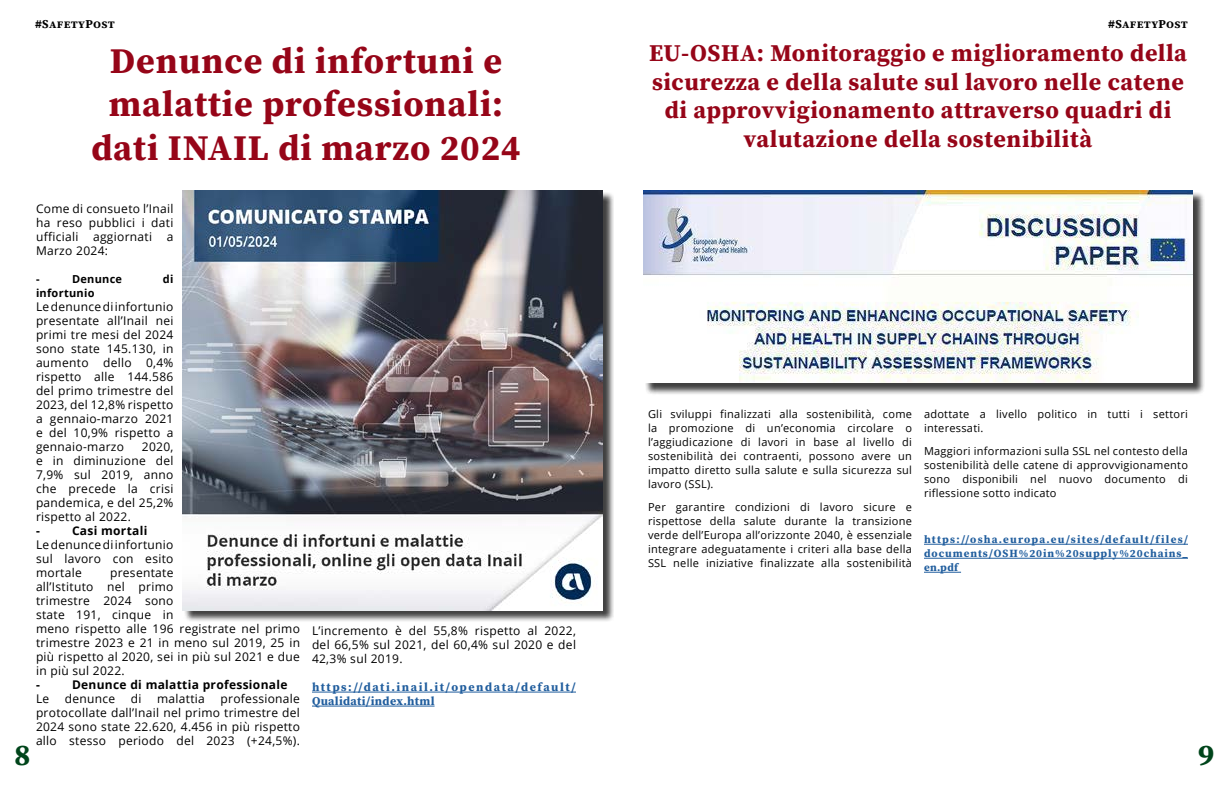
<style>
.page{position:relative;width:1224px;height:792px;background:#fff}
.page>*{position:absolute;margin:0;border:0;box-sizing:border-box;transform-origin:0 0}
.Numeri_pagina_-_Allineamento_a_sinistra{font:700 36px/43.2px "Source Serif Pro";letter-spacing:.025em;color:#960518}
.t1{font:700 30px "Source Serif Pro";color:#00451b}
.Numeri_pagina_-_Allineamento_a_sinistra-2{font:700 24px/28.8px "Source Serif Pro";letter-spacing:.025em;color:#960518;text-align:center}
.Numeri_pagina_-_Allineamento_a_sinistra-3{font:12px/14px "Open Sans";letter-spacing:.025em;color:#000;text-align:justify}
.Numeri_pagina_-_Allineamento_a_sinistra-4{font:700 12px/14px "Source Serif Pro";letter-spacing:.12em;color:#215e9e}
.Numeri_pagina_-_Allineamento_a_sinistra-5{font:700 12px "Open Sans";letter-spacing:.025em;color:#000}
.t2{font:700 12px "Source Serif Pro";letter-spacing:.025em;color:#000}
.Numeri_pagina_-_Allineamento_a_sinistra-6{font:11px/14px "Open Sans";letter-spacing:.025em;color:#000;text-align:justify}
.Numeri_pagina_-_Allineamento_a_sinistra-7{font:700 11px/14px "Source Serif Pro";letter-spacing:.085em;color:#215e9e;text-align:justify}
.Numeri_pagina_-_Allineamento_a_sinistra-8{font:700 11px "Open Sans";letter-spacing:.025em;color:#000}
</style>
<div class="page">
<hr style="left:924px;top:544px;width:264px;height:1px;background:#215e9e">
<hr style="left:924px;top:558px;width:264px;height:1px;background:#215e9e">
<hr style="left:924px;top:572px;width:37px;height:1px;background:#215e9e">
<div style="left:183px;top:192px;width:431px;height:431px;background:#000;opacity:.75"></div>
<img style="left:182px;top:190px;width:420px;height:420px">
<hr style="left:312px;top:692px;width:264px;height:1px;background:#215e9e">
<hr style="left:312px;top:706px;width:123px;height:1px;background:#215e9e">
<div style="left:645px;top:192px;width:561px;height:204px;background:#000;opacity:.75"></div>
<img style="left:643px;top:190px;width:550px;height:193px">
<p class="t2" style="left:35px;top:16px;width:81px">#SafetyPost</p>
<p class="t2" style="left:1108px;top:16px;width:81px">#SafetyPost</p>
<p class="Numeri_pagina_-_Allineamento_a_sinistra" style="left:109px;top:39px;width:396px">Denunce di infortuni e malattie professionali:</p>
<p class="Numeri_pagina_-_Allineamento_a_sinistra" style="left:91px;top:125px;width:431px">dati INAIL di marzo 2024</p>
<p class="Numeri_pagina_-_Allineamento_a_sinistra-2" style="left:649px;top:38px;width:539px">EU-OSHA: Monitoraggio e miglioramento della sicurezza e della salute sul lavoro nelle catene di approvvigionamento attraverso quadri di valutazione della sostenibilità</p>
<p class="Numeri_pagina_-_Allineamento_a_sinistra-3" style="left:36px;top:202px;width:139px">Come di consueto l’Inail ha reso pubblici i dati ufficiali aggiornati a Marzo 2024:</p>
<p class="Numeri_pagina_-_Allineamento_a_sinistra-8" style="left:36px;top:271px;width:5px">-</p>
<p class="Numeri_pagina_-_Allineamento_a_sinistra-8" style="left:72px;top:271px;width:52px">Denunce</p>
<p class="Numeri_pagina_-_Allineamento_a_sinistra-8" style="left:163px;top:271px;width:12px">di</p>
<p class="Numeri_pagina_-_Allineamento_a_sinistra-8" style="left:36px;top:285px;width:60px">infortunio</p>
<p class="Numeri_pagina_-_Allineamento_a_sinistra-3" style="left:36px;top:300px;width:139px">Le denunce di infortunio presentate all’Inail nei primi tre mesi del 2024 sono state 145.130, in aumento dello 0,4% rispetto alle 144.586 del primo trimestre del 2023, del 12,8% rispetto a gennaio-marzo 2021 e del 10,9% rispetto a gennaio-marzo</p>
<p class="Numeri_pagina_-_Allineamento_a_sinistra-6" style="left:648px;top:407px;width:266px">Gli sviluppi finalizzati alla sostenibilità, come la promozione di un’economia circolare o l’aggiudicazione di lavori in base al livello di sostenibilità dei contraenti, possono avere un impatto diretto sulla salute e sulla sicurezza sul lavoro (SSL).</p>
<p class="Numeri_pagina_-_Allineamento_a_sinistra-6" style="left:648px;top:500px;width:266px">Per garantire condizioni di lavoro sicure e rispettose della salute durante la transizione verde dell’Europa all’orizzonte 2040, è essenziale integrare adeguatamente i criteri alla base della SSL nelle iniziative finalizzate alla sostenibilità</p>
<p class="Numeri_pagina_-_Allineamento_a_sinistra-6" style="left:924px;top:407px;width:266px">adottate a livello politico in tutti i settori interessati.</p>
<p class="Numeri_pagina_-_Allineamento_a_sinistra-6" style="left:924px;top:444px;width:266px">Maggiori informazioni sulla SSL nel contesto della sostenibilità delle catene di approvvigionamento sono disponibili nel nuovo documento di riflessione sotto indicato</p>
<p class="Numeri_pagina_-_Allineamento_a_sinistra-7" style="left:924px;top:533px;width:266px">https://osha.europa.eu/sites/default/files/ documents/OSH%20in%20supply%20chains_ en.pdf</p>
<p class="Numeri_pagina_-_Allineamento_a_sinistra-3" style="left:36px;top:440px;width:139px;text-indent:106px">2020, e in diminuzione del 7,9% sul 2019, anno che precede la crisi pandemica, e del 25,2% rispetto al 2022.</p>
<p class="Numeri_pagina_-_Allineamento_a_sinistra-5" style="left:36px;top:522px;width:5px">-</p>
<p class="Numeri_pagina_-_Allineamento_a_sinistra-5" style="left:72px;top:522px;width:77px">Casi mortali</p>
<p class="Numeri_pagina_-_Allineamento_a_sinistra-3" style="left:36px;top:538px;width:139px">Le denunce di infortunio sul lavoro con esito mortale</p>
<p class="Numeri_pagina_-_Allineamento_a_sinistra-3" style="left:36px;top:566px;width:266px;text-align:left;text-indent:74px">presentate<br>all’Istituto nel primo<br>trimestre 2024 sono<br>state 191, cinque in<br>meno rispetto alle 196 registrate nel primo trimestre 2023 e 21 in meno sul 2019, 25 in più rispetto al 2020, sei in più sul 2021 e due in più sul 2022.</p>
<p class="Numeri_pagina_-_Allineamento_a_sinistra-5" style="left:36px;top:676px;width:5px">-</p>
<p class="Numeri_pagina_-_Allineamento_a_sinistra-5" style="left:72px;top:676px;width:217px">Denunce di malattia professionale</p>
<p class="Numeri_pagina_-_Allineamento_a_sinistra-3" style="left:36px;top:692px;width:15px">Le</p>
<p class="Numeri_pagina_-_Allineamento_a_sinistra-3" style="left:65px;top:692px;width:52px">denunce</p>
<p class="Numeri_pagina_-_Allineamento_a_sinistra-3" style="left:131px;top:692px;width:12px">di</p>
<p class="Numeri_pagina_-_Allineamento_a_sinistra-3" style="left:157px;top:692px;width:49px">malattia</p>
<p class="Numeri_pagina_-_Allineamento_a_sinistra-3" style="left:312px;top:624px;width:266px">L’incremento è del 55,8% rispetto al 2022, del 66,5% sul 2021, del 60,4% sul 2020 e del 42,3% sul 2019.</p>
<p class="Numeri_pagina_-_Allineamento_a_sinistra-4" style="left:312px;top:680px;width:265px">https://dati.inail.it/opendata/default/<br>Qualidati/index.html</p>
<p class="Numeri_pagina_-_Allineamento_a_sinistra-3" style="left:36px;top:692px;width:266px;text-indent:185px">professionale protocollate dall’Inail nel primo trimestre del 2024 sono state 22.620, 4.456 in più rispetto allo stesso periodo del 2023 (+24,5%).</p>
<h2 class="t1" style="left:14px;top:734px;width:18px">8</h2>
<h2 class="t1" style="left:1198px;top:734px;width:18px">9</h2>
</div>
